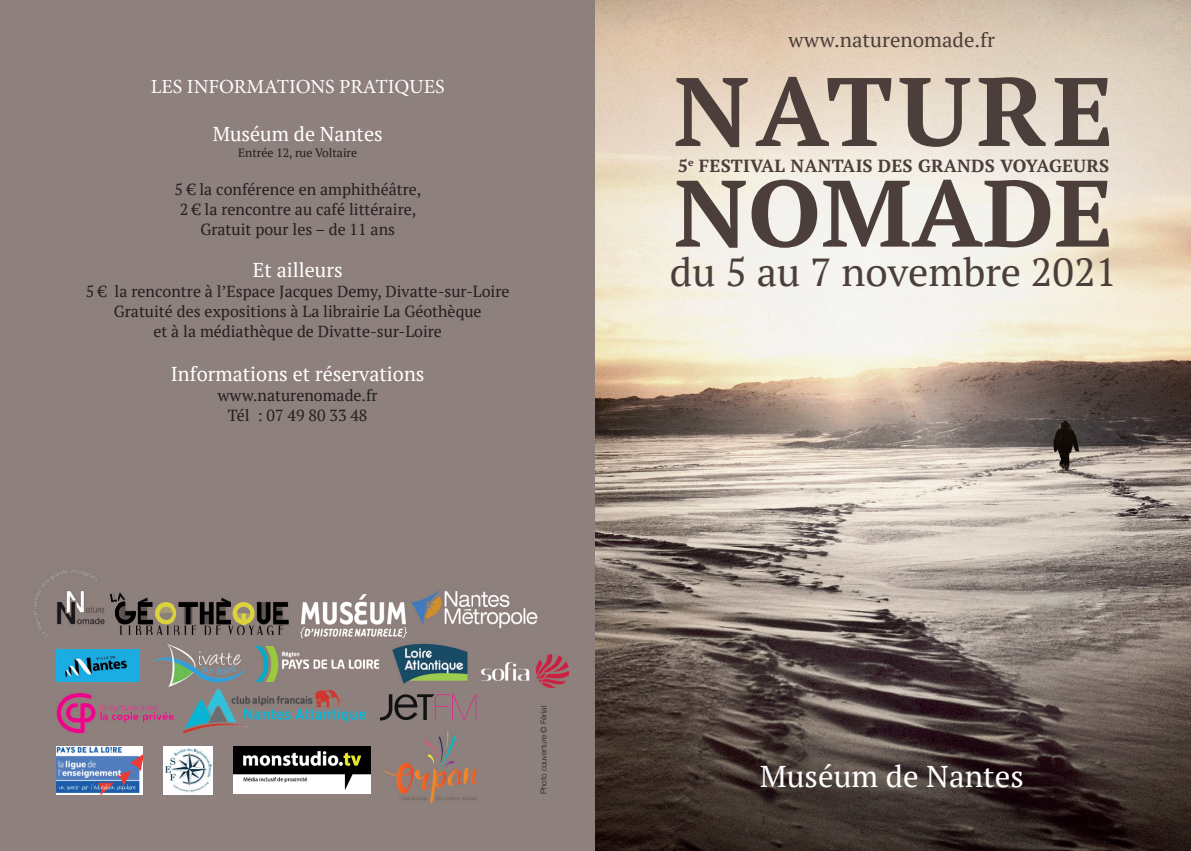
<style>
.page{position:relative;width:1191px;height:851px;background:#fff}
.page>*{position:absolute;margin:0;border:0;box-sizing:border-box;transform-origin:0 0}
.t1{font:700 97px "PT Serif";letter-spacing:.06em;color:#4c3e3a}
.t2{font:700 94px "PT Serif";color:#4c3e3a;scale:1.04 1}
.t3{font:39px "PT Serif";color:#4c3e3a;scale:1.04 1}
.t4{font:30px "PT Serif";color:#fff}
.t5{font:20px "PT Serif";color:#fff}
.t6{font:20px "Minion Pro";color:#fff}
.t7{font:20px "PT Serif";color:#4c3e3a;scale:1.04 1}
.t8{font:700 17.6px "PT Serif";letter-spacing:.01em;color:#4c3e3a}
.t9{font:16px/20px "PT Serif";color:#231f20;text-align:center}
.t10{font:12px "PT Serif";color:#231f20}
.t11{font:300 8px "Helvetica Neue";color:#231f20}
</style>
<div class="page">
<div style="left:0;top:0;width:595px;height:850px;background:#8e807c"></div>
<img style="left:163px;top:746px;width:50px;height:48px">
<img style="left:57px;top:746px;width:86px;height:48px">
<img style="left:383px;top:731px;width:95px;height:73px">
<img style="left:234px;top:746px;width:137px;height:47px">
<img style="left:182px;top:688px;width:184px;height:46px">
<svg style="left:380px;top:694px;width:96px;height:26px"></svg>
<img style="left:300px;top:595px;width:106px;height:42px">
<img style="left:118px;top:592px;width:170px;height:42px">
<img style="left:410px;top:589px;width:128px;height:40px">
<img style="left:57px;top:649px;width:82px;height:32px">
<img style="left:392px;top:643px;width:76px;height:41px">
<img style="left:152px;top:644px;width:95px;height:43px">
<img style="left:481px;top:654px;width:87px;height:33px">
<img style="left:56px;top:693px;width:118px;height:40px">
<img style="left:256px;top:646px;width:123px;height:35px">
<img style="left:33px;top:570px;width:85px;height:68px">
<img style="left:595px;top:0;width:596px;height:850px">
<p class="t6" style="left:151px;top:73px;width:295px">LES INFORMATIONS PRATIQUES</p>
<p class="t5" style="left:213px;top:120px;width:171px">Muséum de Nantes</p>
<p class="t10" style="left:238px;top:144px;width:121px">Entrée 12, rue Voltaire</p>
<p class="t9" style="left:175px;top:179px;width:248px">5 € la conférence en amphithéâtre,<br>2 € la rencontre au café littéraire,<br>Gratuit pour les – de 11 ans</p>
<p class="t5" style="left:253px;top:256px;width:91px">Et ailleurs</p>
<p class="t9" style="left:86px;top:281px;width:425px">5 € la rencontre à l’Espace Jacques Demy, Divatte-sur-Loire<br>Gratuité des expositions à La librairie La Géothèque<br>et à la médiathèque de Divatte-sur-Loire</p>
<p class="t5" style="left:171px;top:360px;width:255px">Informations et réservations</p>
<p class="t9" style="left:218px;top:385px;width:161px">www.naturenomade.fr<br>Tél : 07 49 80 33 48</p>
<p class="t11" style="left:537px;top:794px;width:90px;rotate:-90deg">Photo couverture © Férial</p>
<p class="t7" style="left:788px;top:27px;width:200px">www.naturenomade.fr</p>
<h1 class="t1" style="left:673px;top:48px;width:441px">NATURE</h1>
<p class="t8" style="left:677px;top:154px;width:433px">5<sup>e</sup> FESTIVAL NANTAIS DES GRANDS VOYAGEURS</p>
<h2 class="t2" style="left:674px;top:152px;width:423px">NOMADE</h2>
<h3 class="t3" style="left:670px;top:246px;width:431px">du 5 au 7 novembre 2021</h3>
<h3 class="t4" style="left:760px;top:757px;width:265px">Muséum de Nantes</h3>
</div>
